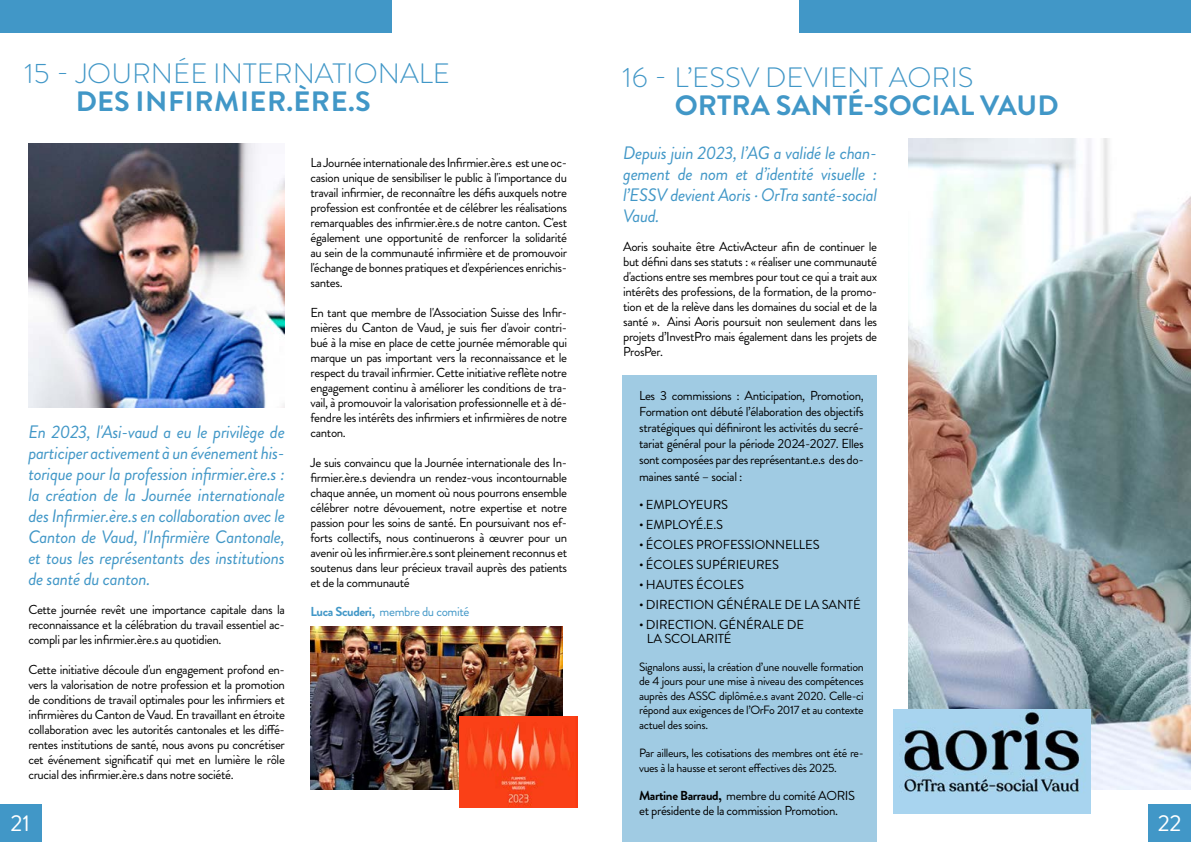
<style>
.page{position:relative;width:1191px;height:842px;background:#fff}
.page>*{position:absolute;margin:0;border:0;box-sizing:border-box;transform-origin:0 0}
.t1{font:300 28px "Brandon Grotesque";color:#4197c7}
.t2{font:700 28px "Brandon Grotesque";color:#4197c7}
.t3{font:700 28px "Brandon Grotesque";letter-spacing:.02em;color:#4197c7}
.t4{font:23px "Brandon Grotesque";color:#fff}
.t5{font:italic 18px/21px "Brandon Grotesque";letter-spacing:-.02em;color:#4197c7;text-align:justify}
.t6{font:13px/15px "Brandon Grotesque";letter-spacing:-.03em;color:#000;text-align:justify}
.t7{font:13px/14px "Brandon Grotesque";letter-spacing:-.01em;color:#000}
.t8{font:13px "Brandon Grotesque";letter-spacing:-.03em;color:#4197c7}
.t9{font:12px/14.4px "Brandon Grotesque";letter-spacing:-.03em;color:#000;text-align:justify}
.s1{font-weight:700}
</style>
<div class="page">
<img style="left:908px;top:139px;width:283px;height:650px">
<div style="left:0;top:0;width:391px;height:33px;background:#4197c7"></div>
<div style="left:799px;top:0;width:392px;height:33px;background:#4197c7"></div>
<div style="left:0;top:804px;width:41px;height:38px;background:#4197c7"></div>
<div style="left:1148px;top:804px;width:43px;height:38px;background:#4197c7"></div>
<img style="left:310px;top:626px;width:252px;height:163px">
<img style="left:460px;top:716px;width:117px;height:91px">
<img style="left:893px;top:709px;width:197px;height:105px">
<div style="left:622px;top:376px;width:255px;height:466px;background:#a0cbe3"></div>
<img style="left:29px;top:143px;width:255px;height:264px">
<h1 class="t1" style="left:24px;top:55px;width:427px">15 - JOURNÉE INTERNATIONALE</h1>
<h1 class="t3" style="left:76px;top:82px;width:296px">DES INFIRMIER.ÈRE.S</h1>
<h1 class="t1" style="left:622px;top:58px;width:353px">16 - L’ESSV DEVIENT AORIS</h1>
<h1 class="t2" style="left:675px;top:85px;width:385px">ORTRA SANTÉ-SOCIAL VAUD</h1>
<h3 class="t5" style="left:623px;top:142px;width:255px">Depuis juin 2023, l’AG a validé le chan&shy;gement de nom et d’identité visuelle : l’ESSV devient Aoris · OrTra santé-social Vaud.</h3>
<p class="t6" style="left:623px;top:239px;width:256px">Aoris souhaite être ActivActeur afin de continuer le but défini dans ses statuts : « réaliser une communauté d'actions entre ses membres pour tout ce qui a trait aux intérêts des professions, de la formation, de la promo&shy;tion et de la relève dans les domaines du social et de la santé ». Ainsi Aoris poursuit non seulement dans les projets d’InvestPro mais également dans les projets de ProsPer.</p>
<p class="t6" style="left:310px;top:156px;width:258px">La Journée internationale des Infirmier.ère.s est une oc&shy;casion unique de sensibiliser le public à l'importance du travail infirmier, de reconnaître les défis auxquels notre profession est confrontée et de célébrer les réalisations remarquables des infirmier.ère.s de notre canton. C'est également une opportunité de renforcer la solidarité au sein de la communauté infirmière et de promouvoir l'échange de bonnes pratiques et d'expériences enrichis&shy;santes.</p>
<p class="t6" style="left:310px;top:306px;width:258px">En tant que membre de l'Association Suisse des Infir&shy;mières du Canton de Vaud, je suis fier d'avoir contri&shy;bué à la mise en place de cette journée mémorable qui marque un pas important vers la reconnaissance et le respect du travail infirmier. Cette initiative reflète notre engagement continu à améliorer les conditions de tra&shy;vail, à promouvoir la valorisation professionnelle et à dé&shy;fendre les intérêts des infirmiers et infirmières de notre canton.</p>
<p class="t6" style="left:310px;top:456px;width:258px">Je suis convaincu que la Journée internationale des In&shy;firmier.ère.s deviendra un rendez-vous incontournable chaque année, un moment où nous pourrons ensemble célébrer notre dévouement, notre expertise et notre passion pour les soins de santé. En poursuivant nos ef&shy;forts collectifs, nous continuerons à œuvrer pour un avenir où les infirmier.ère.s sont pleinement reconnus et soutenus dans leur précieux travail auprès des patients et de la communauté</p>
<p class="t8" style="left:310px;top:603px;width:160px"><span class="s1">Luca Scuderi,</span> membre du comité</p>
<p class="t6" style="left:639px;top:387px;width:226px;line-height:16.2px">Les 3 commissions : Anticipation, Promotion, Formation ont débuté l’élaboration des objectifs stratégiques qui définiront les activités du secré&shy;tariat général pour la période 2024-2027. Elles sont composées par des représentant.e.s des do&shy;maines santé – social :</p>
<p class="t7" style="left:639px;top:497px;width:90px">• EMPLOYEURS</p>
<p class="t7" style="left:639px;top:517px;width:85px">• EMPLOYÉ.E.S</p>
<p class="t7" style="left:639px;top:537px;width:182px">• ÉCOLES PROFESSIONNELLES</p>
<p class="t7" style="left:639px;top:557px;width:141px">• ÉCOLES SUPÉRIEURES</p>
<p class="t7" style="left:639px;top:577px;width:106px">• HAUTES ÉCOLES</p>
<p class="t7" style="left:639px;top:597px;width:223px">• DIRECTION GÉNÉRALE DE LA SANTÉ</p>
<p class="t7" style="left:646px;top:617px;width:159px;text-indent:-8px">• DIRECTION. GÉNÉRALE DE<br>LA SCOLARITÉ</p>
<p class="t9" style="left:639px;top:660px;width:226px">Signalons aussi, la création d’une nouvelle formation de 4 jours pour une mise à niveau des compétences auprès des ASSC diplômé.e.s avant 2020. Celle-ci répond aux exigences de l’OrFo 2017 et au contexte actuel des soins.</p>
<p class="t9" style="left:639px;top:746px;width:226px">Par ailleurs, les cotisations des membres ont été re&shy;vues à la hausse et seront effectives dès 2025.</p>
<p class="t6" style="left:639px;top:789px;width:217px;line-height:14.4px"><span class="s1">Martine Barraud,</span> membre du comité AORIS et présidente de la commission Promotion.</p>
<p class="t5" style="left:28px;top:421px;width:258px">En 2023, l'Asi-vaud a eu le privilège de participer activement à un événement his&shy;torique pour la profession infirmier.ère.s : la création de la Journée internationale des Infirmier.ère.s en collaboration avec le Canton de Vaud, l'Infirmière Cantonale, et tous les représentants des institutions de santé du canton.</p>
<p class="t6" style="left:28px;top:602px;width:258px">Cette journée revêt une importance capitale dans la reconnaissance et la célébration du travail essentiel ac&shy;compli par les infirmier.ère.s au quotidien.</p>
<p class="t6" style="left:28px;top:662px;width:258px">Cette initiative découle d'un engagement profond en&shy;vers la valorisation de notre profession et la promotion de conditions de travail optimales pour les infirmiers et infirmières du Canton de Vaud. En travaillant en étroite collaboration avec les autorités cantonales et les diffé&shy;rentes institutions de santé, nous avons pu concrétiser cet événement significatif qui met en lumière le rôle crucial des infirmier.ère.s dans notre société.</p>
<h2 class="t4" style="left:10px;top:807px;width:21px">21</h2>
<h2 class="t4" style="left:1157px;top:807px;width:25px">22</h2>
</div>
